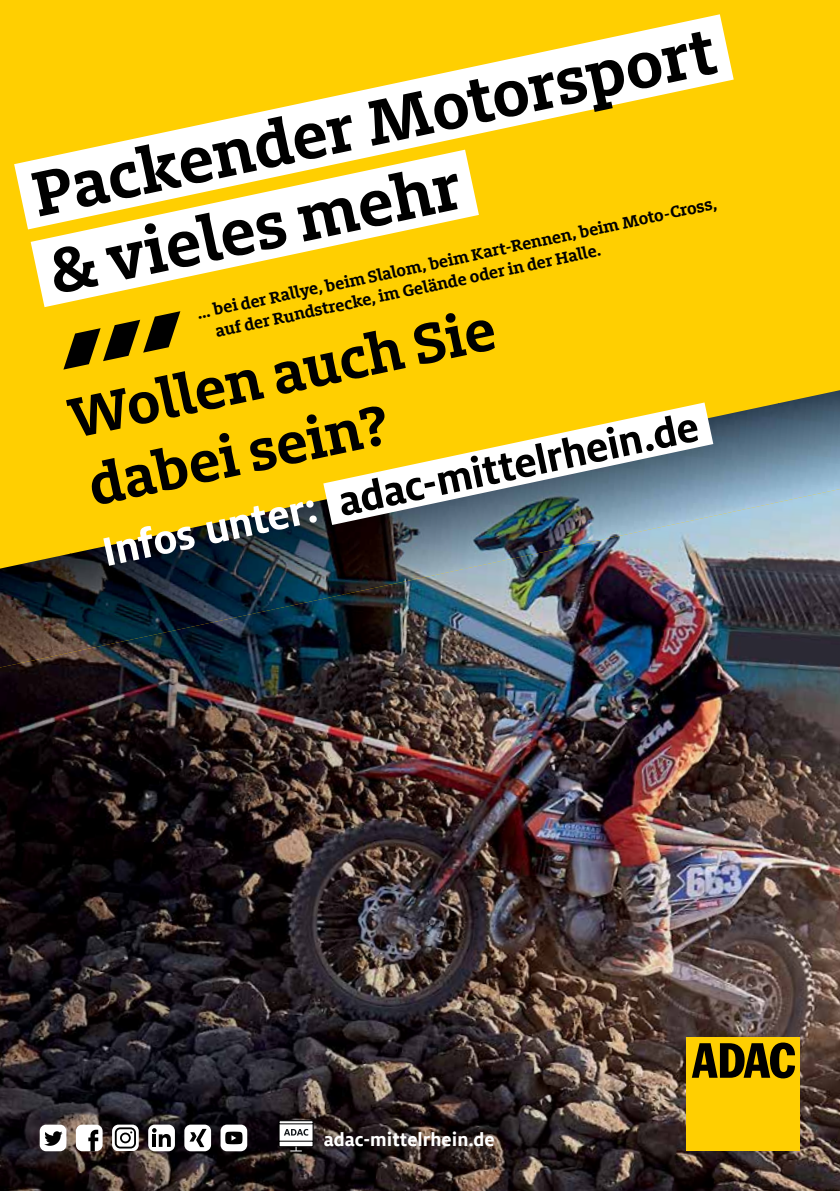
<style>
.page{position:relative;width:840px;height:1191px;background:#fff}
.page>*{position:absolute;margin:0;border:0;box-sizing:border-box;transform-origin:0 0}
.t1{font:700 70.2px/79.4px "Milo Slab Offc Pro";color:#000}
.t2{font:700 62.4px/70.2px "Milo Slab Offc Pro";color:#000}
.t3{font:700 44.8px "Milo Offc Pro";color:#000}
.t4{font:700 20.2px "Milo Offc Pro";color:#fff}
.t5{font:700 18px/21.6px "Milo Slab Offc Pro";color:#000}
.s1{color:#fff}
</style>
<div class="page">
<div style="left:0;top:0;width:839px;height:1169px;background:#ffcf01"></div>
<img style="left:0;top:504px;width:839px;height:687px">
<div style="left:686px;top:1037px;width:113px;height:114px;background:#ffcf01"></div>
<svg style="left:691px;top:1042px;width:103px;height:36px"></svg>
<svg style="left:278px;top:1120px;width:35px;height:31px"></svg>
<div style="left:76px;top:1124px;width:26px;height:27px;background:#fff;border-radius:6px"></div>
<svg style="left:88px;top:1129px;width:10px;height:22px"></svg>
<svg style="left:112px;top:1124px;width:27px;height:27px"></svg>
<div style="left:148px;top:1124px;width:27px;height:27px;background:#fff;border-radius:6px"></div>
<svg style="left:152px;top:1128px;width:19px;height:18px"></svg>
<div style="left:184px;top:1124px;width:27px;height:27px;background:#fff;border-radius:6px"></div>
<svg style="left:189px;top:1128px;width:17px;height:19px"></svg>
<div style="left:40px;top:1124px;width:26px;height:27px;background:#fff;border-radius:6px"></div>
<svg style="left:44px;top:1131px;width:19px;height:14px"></svg>
<div style="left:220px;top:1124px;width:27px;height:27px;background:#fff;border-radius:6px"></div>
<svg style="left:225px;top:1131px;width:17px;height:13px"></svg>
<svg style="left:302px;top:14px;width:432px;height:105px"></svg>
<svg style="left:14px;top:103px;width:537px;height:209px"></svg>
<svg style="left:63px;top:311px;width:117px;height:58px"></svg>
<img style="left:758px;top:405px;width:20px;height:144px">
<img style="left:768px;top:390px;width:71px;height:114px">
<img style="left:353px;top:554px;width:213px;height:15px">
<img style="left:61px;top:508px;width:222px;height:146px">
<img style="left:273px;top:504px;width:80px;height:105px">
<img style="left:0;top:553px;width:71px;height:114px">
<img style="left:344px;top:557px;width:123px;height:37px">
<img style="left:277px;top:402px;width:481px;height:152px">
<h1 class="t1" style="left:25px;top:153px;width:697px;rotate:-12deg">Packender Motorsport &amp; vieles mehr</h1>
<p class="t5" style="left:209px;top:299px;width:518px;text-indent:-14px;rotate:-12deg">… bei der Rallye, beim Slalom, beim Kart-Rennen, beim Moto-Cross, auf der Rundstrecke, im Gelände oder in der Halle.</p>
<h2 class="t2" style="left:61px;top:382px;width:436px;rotate:-12deg">Wollen auch Sie dabei sein?</h2>
<h3 class="t3" style="left:97px;top:528px;width:610px;rotate:-12deg"><span class="s1">Infos unter:</span> adac-mittelrhein.de</h3>
<p class="t4" style="left:323px;top:1128px;width:172px">adac-mittelrhein.de</p>
</div>
